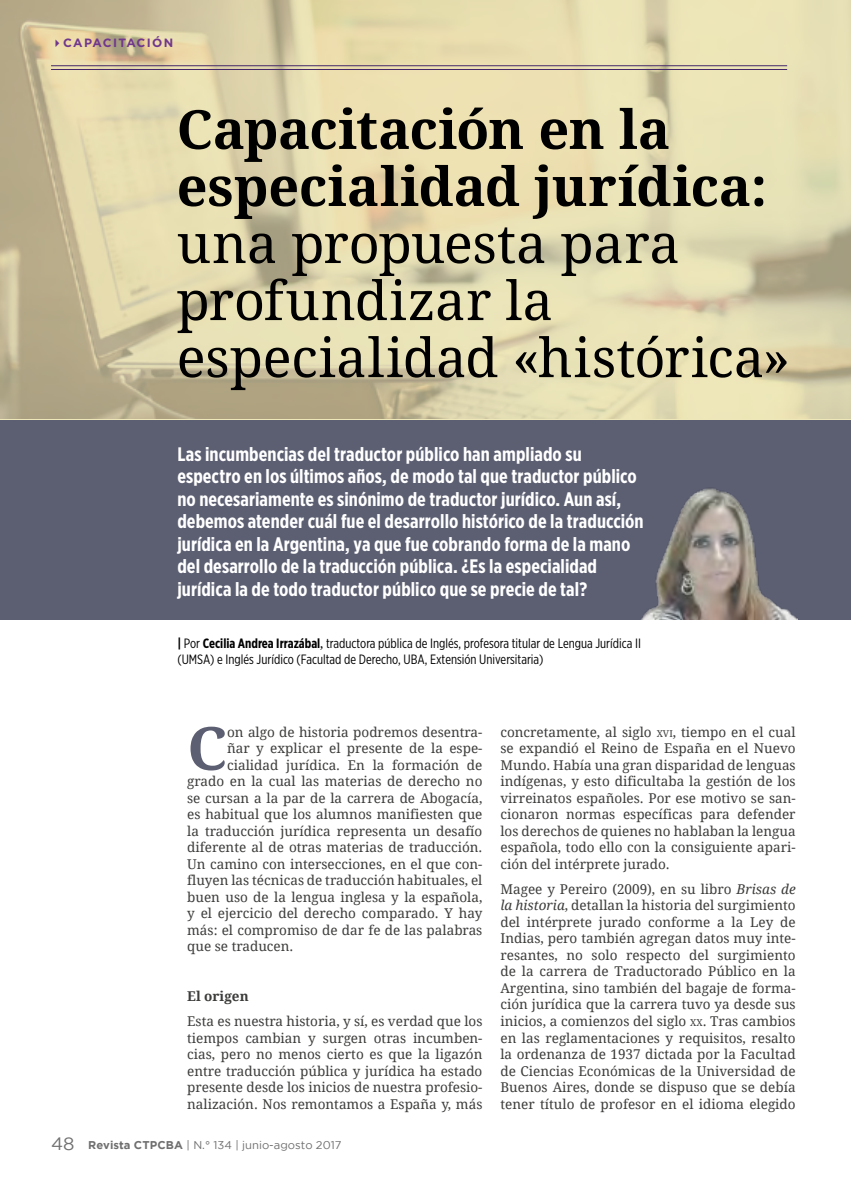
<style>
.page{position:relative;width:851px;height:1191px;background:#fff}
.page>*{position:absolute;margin:0;border:0;box-sizing:border-box;transform-origin:0 0}
.t1{font:700 59.7px "Droid Serif";color:#5c5f72}
.t2{font:54px/57px "Droid Serif";color:#000}
.t3{font:700 54px/57px "Droid Serif";letter-spacing:-.005em;color:#000}
.t4{font:700 19.5px/22.5px "Gotham X Narrow";letter-spacing:.005em;color:#fff}
.t5{font:13.5px/16.5px "Droid Serif";color:#3c3c3b;text-align:justify}
.t6{font:13.5px/16.5px "Gotham X Narrow";color:#000}
.t7{font:700 13.5px "Droid Serif";color:#3c3c3b}
.t8{font:700 12px "Gotham";letter-spacing:.11em;color:#70378d}
.t9{font:11.25px "Gotham";color:#706f6f}
.s1{font-weight:700}
.s2{font-family:"Droid Serif";font-size:12.75px}
.s3{font-size:18px}
.s4{font-size:9.45px}
.s5{font-style:italic}
</style>
<div class="page">
<div style="left:0;top:420px;width:850px;height:199px;background:#5c5f72"></div>
<img style="left:0;top:0;width:850px;height:419px">
<hr style="left:51px;top:65px;width:736px;height:1px;background:#432768">
<hr style="left:51px;top:69px;width:736px;height:1px;background:#432768">
<img style="left:641px;top:488px;width:156px;height:131px">
<p class="t8" style="left:51px;top:34px;width:124px">✔CAPACITACIÓN</p>
<h2 class="t3" style="left:177px;top:102px;width:592px">Capacitación en la especialidad jurídica:</h2>
<h2 class="t2" style="left:177px;top:216px;width:614px">una propuesta para profundizar la especialidad «histórica»</h2>
<p class="t4" style="left:177px;top:442px;width:467px">Las incumbencias del traductor público han ampliado su espectro en los últimos años, de modo tal que traductor público no necesariamente es sinónimo de traductor jurídico. Aun así, debemos atender cuál fue el desarrollo histórico de la traducción jurídica en la Argentina, ya que fue cobrando forma de la mano del desarrollo de la traducción pública. ¿Es la especialidad jurídica la de todo traductor público que se precie de tal?</p>
<p class="t6" style="left:177px;top:634px;width:465px"><span class="s1">|</span> Por <span class="s1">Cecilia Andrea Irrazábal</span><span class="s2">,</span> traductora pública de Inglés, profesora titular de Lengua Jurídica II (UMSA) e Inglés Jurídico (Facultad de Derecho, UBA, Extensión Universitaria)</p>
<h1 class="t1" style="left:187px;top:714px;width:41px">C</h1>
<p class="t5" style="left:227px;top:724px;width:257px">on algo de historia podremos desentra-</p>
<p class="t5" style="left:227px;top:740px;width:257px">ñar y explicar el presente de la espe-</p>
<p class="t5" style="left:227px;top:757px;width:257px">cialidad jurídica. En la formación de</p>
<p class="t5" style="left:187px;top:773px;width:297px">grado en la cual las materias de derecho no</p>
<p class="t5" style="left:187px;top:790px;width:297px">se cursan a la par de la carrera de Abogacía,</p>
<p class="t5" style="left:187px;top:806px;width:297px">es habitual que los alumnos manifiesten que</p>
<p class="t5" style="left:187px;top:823px;width:297px">la traducción jurídica representa un desafío</p>
<p class="t5" style="left:187px;top:839px;width:297px">diferente al de otras materias de traducción.</p>
<p class="t5" style="left:187px;top:856px;width:297px">Un camino con intersecciones, en el que con-</p>
<p class="t5" style="left:187px;top:872px;width:297px">fluyen las técnicas de traducción habituales, el</p>
<p class="t5" style="left:187px;top:889px;width:297px">buen uso de la lengua inglesa y la española,</p>
<p class="t5" style="left:187px;top:905px;width:296px">y el ejercicio del derecho comparado. Y hay</p>
<p class="t5" style="left:187px;top:922px;width:296px">más: el compromiso de dar fe de las palabras</p>
<p class="t5" style="left:187px;top:938px;width:108px">que se traducen.</p>
<p class="t7" style="left:187px;top:989px;width:63px">El origen</p>
<p class="t5" style="left:187px;top:1013px;width:297px">Esta es nuestra historia, y sí, es verdad que los tiempos cambian y surgen otras incumben&shy;cias, pero no menos cierto es que la ligazón entre traducción pública y jurídica ha estado presente desde los inicios de nuestra profesio&shy;nalización. Nos remontamos a España y, más</p>
<p class="t9" style="left:51px;top:1138px;width:292px"><span class="s3">48</span> <span class="s1">Revista CTPCBA</span> | N.° 134 | junio-agosto 2017</p>
<p class="t5" style="left:500px;top:724px;width:297px">concretamente, al siglo <span class="s4">XVI</span>, tiempo en el cual se expandió el Reino de España en el Nuevo Mundo. Había una gran disparidad de lenguas indígenas, y esto dificultaba la gestión de los virreinatos españoles. Por ese motivo se san&shy;cionaron normas específicas para defender los derechos de quienes no hablaban la lengua española, todo ello con la consiguiente apari&shy;ción del intérprete jurado.</p>
<p class="t5" style="left:500px;top:881px;width:297px">Magee y Pereiro (2009), en su libro <span class="s5">Brisas de la historia</span>, detallan la historia del surgimiento del intérprete jurado conforme a la Ley de Indias, pero también agregan datos muy inte&shy;resantes, no solo respecto del surgimiento de la carrera de Traductorado Público en la Argentina, sino también del bagaje de forma&shy;ción jurídica que la carrera tuvo ya desde sus inicios, a comienzos del siglo <span class="s4">XX</span>. Tras cambios en las reglamentaciones y requisitos, resalto la ordenanza de 1937 dictada por la Facultad de Ciencias Económicas de la Universidad de Buenos Aires, donde se dispuso que se debía tener título de profesor en el idioma elegido</p>
</div>
